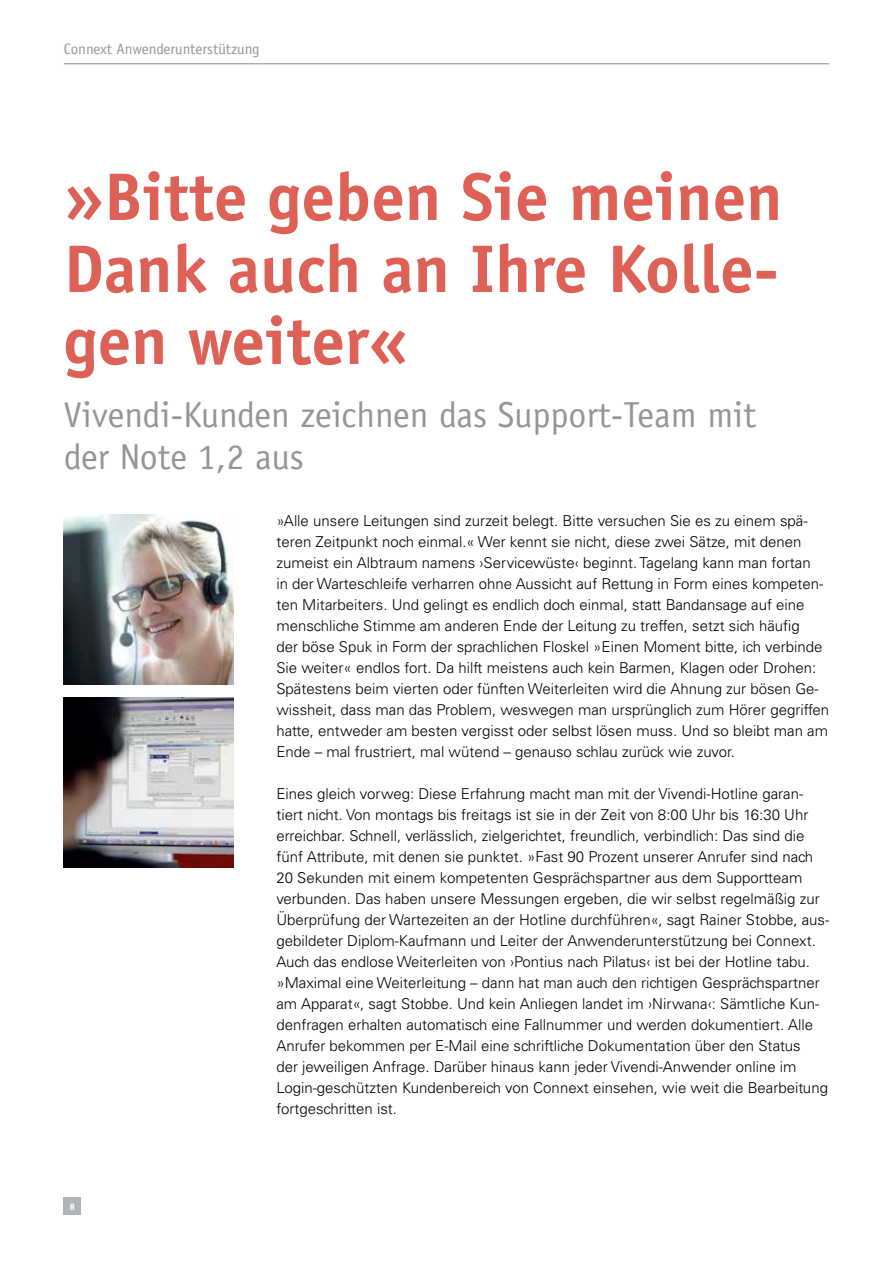
<style>
.page{position:relative;width:893px;height:1263px;background:#fff}
.page>*{position:absolute;margin:0;border:0;box-sizing:border-box;transform-origin:0 0}
.t1{font:700 67.5px/72px "Officina Sans";color:#dd6156;text-align:justify}
.t2{font:36px/42px "Officina Sans";color:#939598}
.t3{font:300 15px/21px "Univers LT Std";color:#000}
.t4{font:15px "Officina Sans";color:#939598}
.t5{font:700 9px "Univers LT Std";color:#fff}
</style>
<div class="page">
<div style="left:64px;top:1198px;width:17px;height:17px;background:#b1b4b6"></div>
<hr style="left:64px;top:63px;width:765px;height:1px;background:#939598">
<img style="left:64px;top:514px;width:170px;height:171px">
<img style="left:64px;top:697px;width:170px;height:170px">
<p class="t4" style="left:64px;top:40px;width:197px">Connext Anwenderunterstützung</p>
<h1 class="t1" style="left:64px;top:160px;width:720px">»Bitte geben Sie meinen Dank auch an Ihre Kolle&shy;gen weiter«</h1>
<h2 class="t2" style="left:64px;top:394px;width:694px">Vivendi-Kunden zeichnen das Support-Team mit der Note 1,2 aus</h2>
<p class="t5" style="left:70px;top:1201px;width:7px">8</p>
<p class="t3" style="left:276px;top:510px;width:554px">»Alle unsere Leitungen sind zurzeit belegt. Bitte versuchen Sie es zu einem spä&shy;teren Zeitpunkt noch einmal.« Wer kennt sie nicht, diese zwei Sätze, mit denen zumeist ein Albtraum namens ›Servicewüste‹ beginnt. Tagelang kann man fortan<br>in der Warteschleife verharren ohne Aussicht auf Rettung in Form eines kompeten&shy;ten Mitarbeiters. Und gelingt es endlich doch einmal, statt Bandansage auf eine menschliche Stimme am anderen Ende der Leitung zu treffen, setzt sich häufig<br>der böse Spuk in Form der sprachlichen Floskel »Einen Moment bitte, ich verbinde Sie weiter« endlos fort. Da hilft meistens auch kein Barmen, Klagen oder Drohen:<br>Spätestens beim vierten oder fünften Weiterleiten wird die Ahnung zur bösen Ge&shy;wissheit, dass man das Problem, weswegen man ursprünglich zum Hörer gegriffen hatte, entweder am besten vergisst oder selbst lösen muss. Und so bleibt man am Ende – mal frustriert, mal wütend – genauso schlau zurück wie zuvor.</p>
<p class="t3" style="left:276px;top:783px;width:554px">Eines gleich vorweg: Diese Erfahrung macht man mit der Vivendi-Hotline garan&shy;tiert nicht. Von montags bis freitags ist sie in der Zeit von 8:00 Uhr bis 16:30 Uhr erreichbar. Schnell, verlässlich, zielgerichtet, freundlich, verbindlich: Das sind die fünf Attribute, mit denen sie punktet. »Fast 90 Prozent unserer Anrufer sind nach 20 Sekunden mit einem kompetenten Gesprächspartner aus dem Supportteam verbunden. Das haben unsere Messungen ergeben, die wir selbst regelmäßig zur Überprüfung der Wartezeiten an der Hotline durchführen«, sagt Rainer Stobbe, aus&shy;gebildeter Diplom-Kaufmann und Leiter der Anwenderunterstützung bei Connext.<br>Auch das endlose Weiterleiten von ›Pontius nach Pilatus‹ ist bei der Hotline tabu. »Maximal eine Weiterleitung – dann hat man auch den richtigen Gesprächspartner am Apparat«, sagt Stobbe. Und kein Anliegen landet im ›Nirwana‹: Sämtliche Kun&shy;denfragen erhalten automatisch eine Fallnummer und werden dokumentiert. Alle Anrufer bekommen per E-Mail eine schriftliche Dokumentation über den Status<br>der jeweiligen Anfrage. Darüber hinaus kann jeder Vivendi-Anwender online im Login-geschützten Kundenbereich von Connext einsehen, wie weit die Bearbeitung fortgeschritten ist.</p>
</div>
